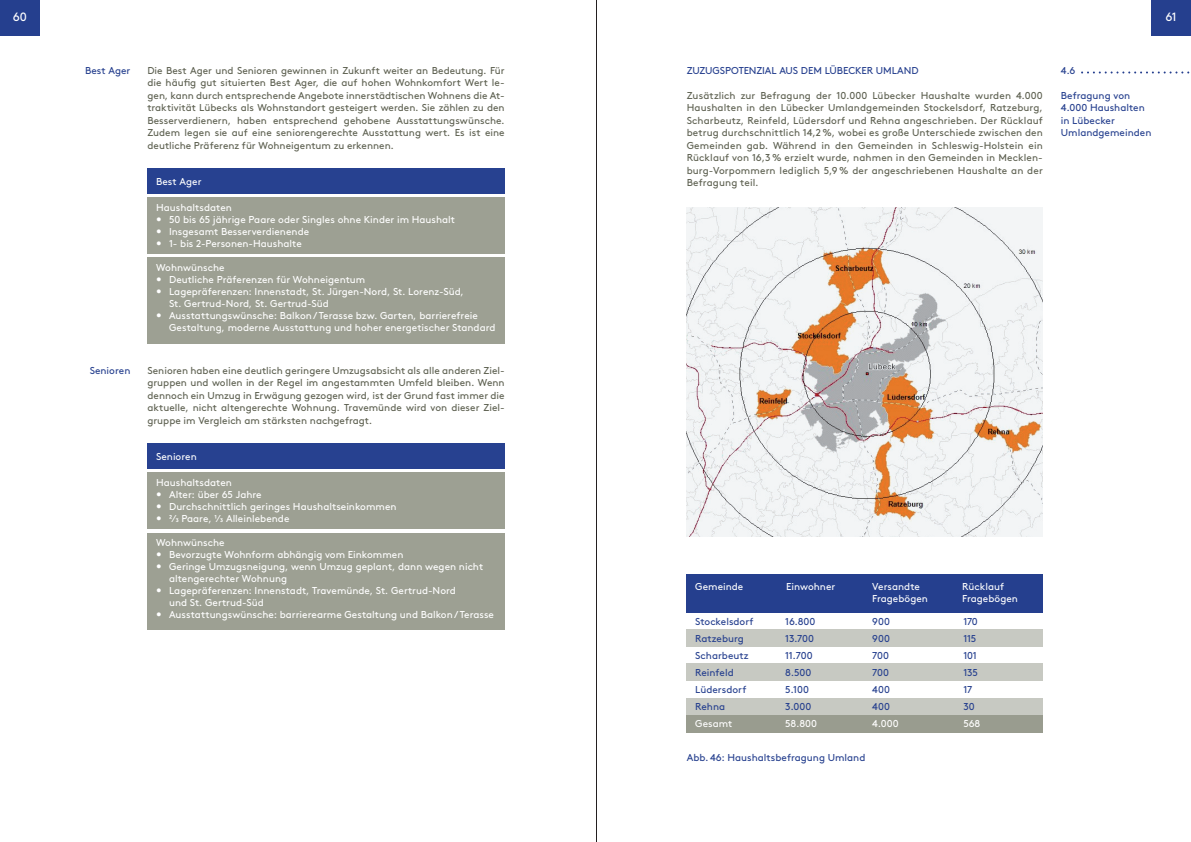
<style>
.page{position:relative;width:1191px;height:842px;background:#fff}
.page>*{position:absolute;margin:0;border:0;box-sizing:border-box;transform-origin:0 0}
.t1{font:12px "Brown Std";color:#fff}
.t2{font:10px/12.5px "Brown Std";color:#5d6050;text-align:justify}
.t3{font:10px/12px "Brown Std";color:#fff}
.t4{font:10px/12.5px "Brown Std";color:#253f8e}
</style>
<div class="page">
<div style="left:0;top:0;width:40px;height:36px;background:#253f8e"></div>
<div style="left:1151px;top:0;width:40px;height:36px;background:#253f8e"></div>
<hr style="left:596px;top:0;width:1px;height:842px;background:#231f20">
<div style="left:686px;top:574px;width:357px;height:39px;background:#253f8e"></div>
<div style="left:686px;top:630px;width:357px;height:17px;background:#c7c9c2"></div>
<div style="left:686px;top:664px;width:357px;height:17px;background:#c7c9c2"></div>
<div style="left:686px;top:698px;width:357px;height:17px;background:#c7c9c2"></div>
<div style="left:686px;top:715px;width:357px;height:17px;background:#999c8f"></div>
<svg style="left:1081px;top:72px;width:109px;height:2px"></svg>
<img style="left:686px;top:208px;width:357px;height:328px">
<div style="left:147px;top:198px;width:358px;height:56px;background:#9da093"></div>
<div style="left:147px;top:168px;width:358px;height:25px;background:#274190"></div>
<div style="left:147px;top:258px;width:358px;height:86px;background:#9da093"></div>
<div style="left:147px;top:473px;width:358px;height:56px;background:#9da093"></div>
<div style="left:147px;top:443px;width:358px;height:25px;background:#274190"></div>
<div style="left:147px;top:533px;width:358px;height:96px;background:#9da093"></div>
<p class="t1" style="left:13px;top:10px;width:15px">60</p>
<p class="t1" style="left:1165px;top:10px;width:13px">61</p>
<p class="t4" style="left:85px;top:64px;width:47px">Best Ager</p>
<p class="t4" style="left:90px;top:364px;width:42px">Senioren</p>
<p class="t2" style="left:147px;top:64px;width:359px">Die Best Ager und Senioren gewinnen in Zukunft weiter an Bedeutung. Für die häufig gut situierten Best Ager, die auf hohen Wohnkomfort Wert le&shy;gen, kann durch entsprechende Angebote innerstädtischen Wohnens die At&shy;traktivität Lübecks als Wohnstandort gesteigert werden. Sie zählen zu den Besserverdienern, haben entsprechend gehobene Ausstattungswünsche.<br>Zudem legen sie auf eine seniorengerechte Ausstattung wert. Es ist eine deutliche Präferenz für Wohneigentum zu erkennen.</p>
<p class="t3" style="left:156px;top:176px;width:47px">Best Ager</p>
<p class="t3" style="left:169px;top:202px;width:287px;text-indent:-13px">Haushaltsdaten<br>50 bis 65 jährige Paare oder Singles ohne Kinder im Haushalt Insgesamt Besserverdienende<br>1- bis 2-Personen-Haushalte</p>
<p class="t3" style="left:169px;top:262px;width:328px;text-indent:-13px">Wohnwünsche<br>Deutliche Präferenzen für Wohneigentum<br>Lagepräferenzen: Innenstadt, St. Jürgen-Nord, St. Lorenz-Süd,<br>St. Gertrud-Nord, St. Gertrud-Süd<br>Ausstattungswünsche: Balkon / Terasse bzw. Garten, barrierefreie Gestaltung, moderne Ausstattung und hoher energetischer Standard</p>
<p class="t2" style="left:147px;top:364px;width:359px">Senioren haben eine deutlich geringere Umzugsabsicht als alle anderen Ziel&shy;gruppen und wollen in der Regel im angestammten Umfeld bleiben. Wenn dennoch ein Umzug in Erwägung gezogen wird, ist der Grund fast immer die aktuelle, nicht altengerechte Wohnung. Travemünde wird von dieser Ziel&shy;gruppe im Vergleich am stärksten nachgefragt.</p>
<p class="t3" style="left:156px;top:451px;width:42px">Senioren</p>
<p class="t3" style="left:169px;top:477px;width:229px;text-indent:-13px">Haushaltsdaten<br>Alter: über 65 Jahre<br>Durchschnittlich geringes Haushaltseinkommen<br>2⁄3 Paare, 1⁄3 Alleinlebende</p>
<p class="t3" style="left:169px;top:537px;width:326px;text-indent:-13px">Wohnwünsche<br>Bevorzugte Wohnform abhängig vom Einkommen<br>Geringe Umzugsneigung, wenn Umzug geplant, dann wegen nicht altengerechter Wohnung<br>Lagepräferenzen: Innenstadt, Travemünde, St. Gertrud-Nord<br>und St. Gertrud-Süd<br>Ausstattungswünsche: barrierearme Gestaltung und Balkon / Terasse</p>
<p class="t4" style="left:686px;top:64px;width:233px">ZUZUGSPOTENZIAL AUS DEM LüBECKER UMLAND</p>
<p class="t2" style="left:686px;top:89px;width:358px">Zusätzlich zur Befragung der 10.000 Lübecker Haushalte wurden 4.000<br>Haushalten in den Lübecker Umlandgemeinden Stockelsdorf, Ratzeburg, Scharbeutz, Reinfeld, Lüdersdorf und Rehna angeschrieben. Der Rücklauf betrug durchschnittlich 14,2 %, wobei es große Unterschiede zwischen den Gemeinden gab. Während in den Gemeinden in Schleswig-Holstein ein Rücklauf von 16,3 % erzielt wurde, nahmen in den Gemeinden in Mecklen&shy;burg-Vorpommern lediglich 5,9 % der angeschriebenen Haushalte an der Befragung teil.</p>
<p class="t4" style="left:1061px;top:64px;width:16px">4.6</p>
<p class="t4" style="left:1061px;top:89px;width:92px">Befragung von<br>4.000 Haushalten in Lübecker<br>Umlandgemeinden</p>
<p class="t3" style="left:695px;top:581px;width:50px">Gemeinde</p>
<p class="t3" style="left:786px;top:581px;width:51px">Einwohner</p>
<p class="t3" style="left:872px;top:581px;width:49px">Versandte</p>
<p class="t3" style="left:962px;top:581px;width:43px">Rücklauf</p>
<p class="t3" style="left:872px;top:593px;width:57px">Fragebögen</p>
<p class="t3" style="left:962px;top:593px;width:57px">Fragebögen</p>
<p class="t4" style="left:695px;top:615px;width:60px">Stockelsdorf</p>
<p class="t4" style="left:785px;top:615px;width:32px">16.800</p>
<p class="t4" style="left:872px;top:615px;width:19px">900</p>
<p class="t4" style="left:963px;top:615px;width:16px">170</p>
<p class="t4" style="left:695px;top:632px;width:50px">Ratzeburg</p>
<p class="t4" style="left:785px;top:632px;width:30px">13.700</p>
<p class="t4" style="left:872px;top:632px;width:19px">900</p>
<p class="t4" style="left:963px;top:632px;width:15px">115</p>
<p class="t4" style="left:695px;top:649px;width:55px">Scharbeutz</p>
<p class="t4" style="left:785px;top:649px;width:29px">11.700</p>
<p class="t4" style="left:872px;top:649px;width:18px">700</p>
<p class="t4" style="left:963px;top:649px;width:15px">101</p>
<p class="t4" style="left:695px;top:666px;width:40px">Reinfeld</p>
<p class="t4" style="left:785px;top:666px;width:28px">8.500</p>
<p class="t4" style="left:872px;top:666px;width:18px">700</p>
<p class="t4" style="left:963px;top:666px;width:16px">135</p>
<p class="t4" style="left:695px;top:683px;width:53px">Lüdersdorf</p>
<p class="t4" style="left:785px;top:683px;width:25px">5.100</p>
<p class="t4" style="left:872px;top:683px;width:19px">400</p>
<p class="t4" style="left:963px;top:683px;width:10px">17</p>
<p class="t4" style="left:695px;top:700px;width:31px">Rehna</p>
<p class="t4" style="left:785px;top:700px;width:27px">3.000</p>
<p class="t4" style="left:872px;top:700px;width:19px">400</p>
<p class="t4" style="left:963px;top:700px;width:13px">30</p>
<p class="t3" style="left:695px;top:717px;width:39px">Gesamt</p>
<p class="t3" style="left:785px;top:717px;width:33px">58.800</p>
<p class="t3" style="left:872px;top:717px;width:28px">4.000</p>
<p class="t3" style="left:963px;top:717px;width:18px">568</p>
<p class="t4" style="left:686px;top:751px;width:180px">Abb. 46: Haushaltsbefragung Umland</p>
</div>
